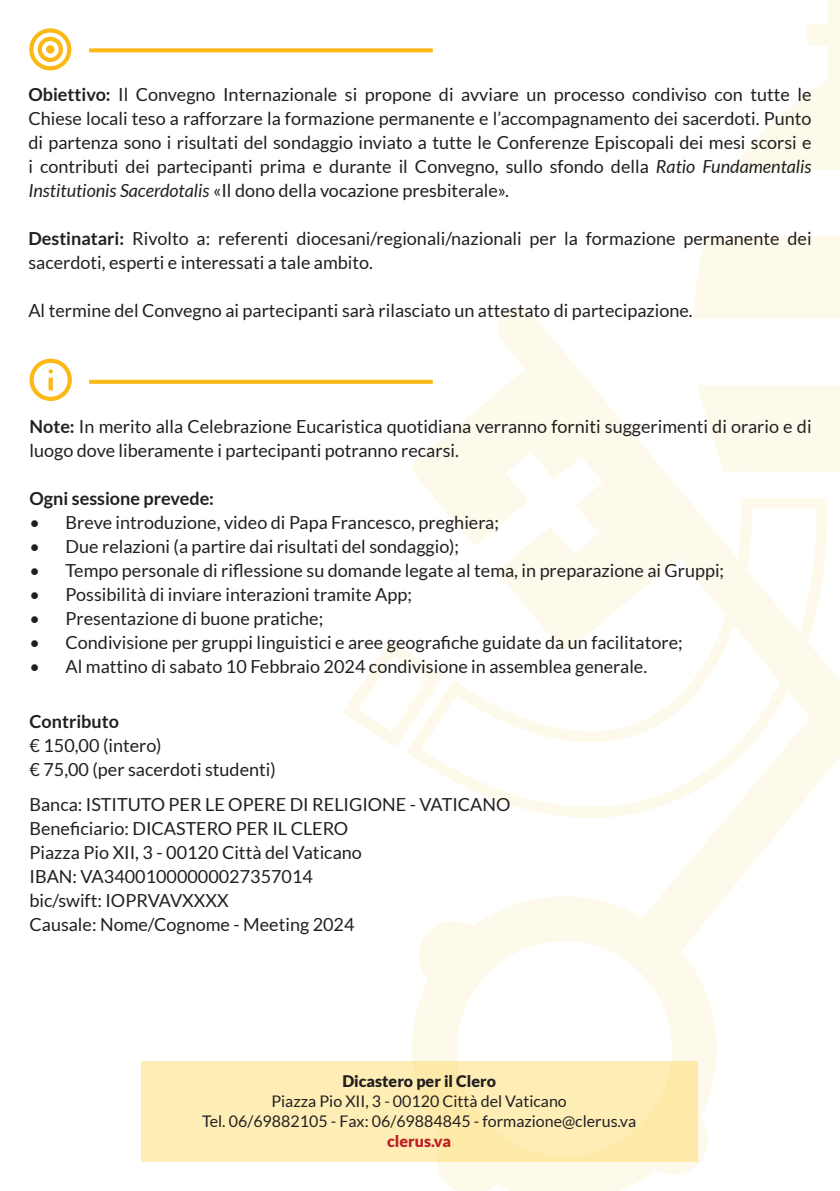
<style>
.page{position:relative;width:840px;height:1191px;background:#fff}
.page>*{position:absolute;margin:0;border:0;box-sizing:border-box;transform-origin:0 0}
.t1{font:18px/24px "Lato";color:#231f20}
.t2{font:700 18px "Lato";color:#231f20}
.t3{font:16px/20px "Lato";color:#231f20;text-align:center}
.t4{font:900 16px "Lato";color:#231f20}
.t5{font:900 16px "Lato";color:#be1e23}
.s1{font-weight:700}
.s2{font-style:italic}
</style>
<div class="page">
<div style="left:695px;top:236px;width:144px;height:72px;background:#fefaeb"></div>
<svg style="left:733px;top:0;width:106px;height:170px"></svg>
<svg style="left:402px;top:308px;width:437px;height:883px"></svg>
<svg style="left:343px;top:640px;width:100px;height:108px"></svg>
<svg style="left:89px;top:48px;width:343px;height:4px"></svg>
<svg style="left:89px;top:380px;width:343px;height:4px"></svg>
<svg style="left:30px;top:359px;width:42px;height:42px"></svg>
<svg style="left:29px;top:28px;width:42px;height:42px"></svg>
<div style="left:141px;top:1060px;width:555px;height:101px;background:linear-gradient(to right,#feeeb7,#feecaf)"></div>
<p class="t1" style="left:28px;top:82px;width:784px;text-align:justify"><span class="s1">Obiettivo:</span> Il Convegno Internazionale si propone di avviare un processo condiviso con tutte le Chiese locali teso a rafforzare la formazione permanente e l’accompagnamento dei sacerdoti. Punto di partenza sono i risultati del sondaggio inviato a tutte le Conferenze Episcopali dei mesi scorsi e i contributi dei partecipanti prima e durante il Convegno, sullo sfondo della <span class="s2">Ratio Fundamentalis Institutionis Sacerdotalis</span> «Il dono della vocazione presbiterale».</p>
<p class="t1" style="left:28px;top:226px;width:784px"><span class="s1">Destinatari:</span> Rivolto a: referenti diocesani/regionali/nazionali per la formazione permanente dei sacerdoti, esperti e interessati a tale ambito.</p>
<p class="t1" style="left:28px;top:298px;width:665px">Al termine del Convegno ai partecipanti sarà rilasciato un attestato di partecipazione.</p>
<p class="t1" style="left:29px;top:414px;width:783px"><span class="s1">Note:</span> In merito alla Celebrazione Eucaristica quotidiana verranno forniti suggerimenti di orario e di luogo dove liberamente i partecipanti potranno recarsi.</p>
<p class="t2" style="left:29px;top:488px;width:186px">Ogni sessione prevede:</p>
<p class="t1" style="left:29px;top:510px;width:470px">• Breve introduzione, video di Papa Francesco, preghiera;</p>
<p class="t1" style="left:29px;top:534px;width:431px">• Due relazioni (a partire dai risultati del sondaggio);</p>
<p class="t1" style="left:29px;top:558px;width:695px">• Tempo personale di riflessione su domande legate al tema, in preparazione ai Gruppi;</p>
<p class="t1" style="left:29px;top:582px;width:383px">• Possibilità di inviare interazioni tramite App;</p>
<p class="t1" style="left:29px;top:606px;width:295px">• Presentazione di buone pratiche;</p>
<p class="t1" style="left:29px;top:630px;width:654px">• Condivisione per gruppi linguistici e aree geografiche guidate da un facilitatore;</p>
<p class="t1" style="left:29px;top:654px;width:619px">• Al mattino di sabato 10 Febbraio 2024 condivisione in assemblea generale.</p>
<p class="t2" style="left:30px;top:711px;width:91px">Contributo</p>
<p class="t1" style="left:30px;top:733px;width:248px">€ 150,00 (intero)<br>€ 75,00 (per sacerdoti studenti)</p>
<p class="t1" style="left:29px;top:792px;width:482px">Banca: ISTITUTO PER LE OPERE DI RELIGIONE - VATICANO Beneficiario: DICASTERO PER IL CLERO<br>Piazza Pio XII, 3 - 00120 Città del Vaticano<br>IBAN: VA34001000000027357014<br>bic/swift: IOPRVAVXXXX<br>Causale: Nome/Cognome - Meeting 2024</p>
<p class="t4" style="left:342px;top:1072px;width:155px">Dicastero per il Clero</p>
<p class="t3" style="left:202px;top:1091px;width:435px">Piazza Pio XII, 3 - 00120 Città del Vaticano<br>Tel. 06/69882105 - Fax: 06/69884845 - formazione@clerus.va</p>
<p class="t5" style="left:387px;top:1132px;width:66px">clerus.va</p>
</div>
